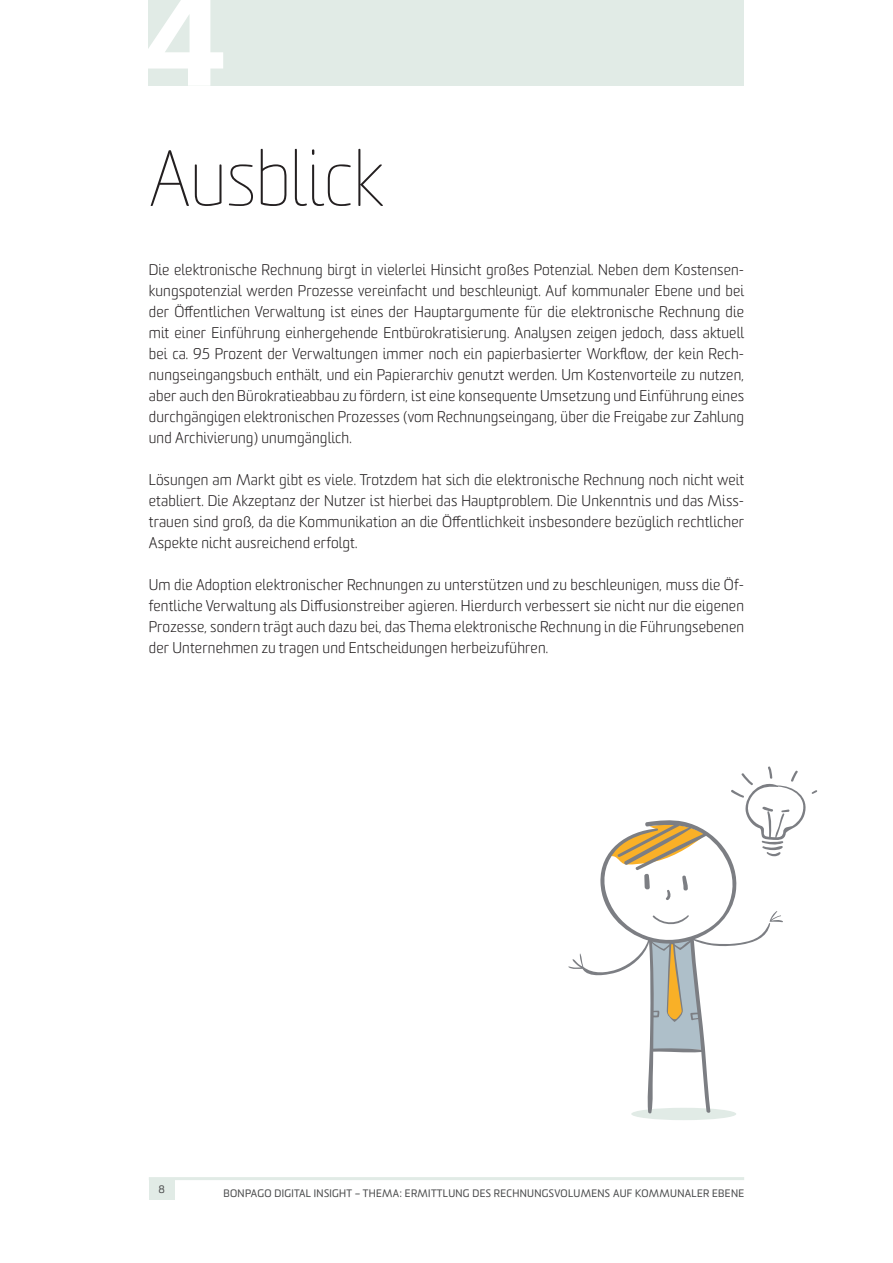
<style>
.page{position:relative;width:893px;height:1263px;background:#fff}
.page>*{position:absolute;margin:0;border:0;box-sizing:border-box;transform-origin:0 0}
.t1{font:900 129px "Frutiger LT Std";color:#fff}
.t2{font:100 75px "Sommet Rounded";letter-spacing:-.01em;color:#231f20}
.t3{font:300 15px/21px "Sommet Rounded";letter-spacing:.01em;color:#231f20;text-align:justify}
.t4{font:10.5px "Sommet Rounded";letter-spacing:.03em;color:#4b4c4d}
</style>
<div class="page">
<div style="left:149px;top:1178px;width:25px;height:21px;background:#e1ebe6"></div>
<hr style="left:149px;top:1177px;width:595px;height:3px;background:#e1ebe6">
<div style="left:149px;top:0;width:595px;height:85px;background:#e1ebe6"></div>
<div style="left:631px;top:1108px;width:105px;height:12px;background:#e1ebe6;border-radius:50%"></div>
<svg style="left:568px;top:766px;width:249px;height:348px"></svg>
<svg style="left:600px;top:820px;width:139px;height:229px"></svg>
<h1 class="t1" style="left:147px;top:-37px;width:80px">4</h1>
<h2 class="t2" style="left:149px;top:136px;width:236px">Ausblick</h2>
<p class="t3" style="left:149px;top:260px;width:597px">Die elektronische Rechnung birgt in vielerlei Hinsicht großes Potenzial. Neben dem Kostensen&shy;kungspotenzial werden Prozesse vereinfacht und beschleunigt. Auf kommunaler Ebene und bei der Öffentlichen Verwaltung ist eines der Hauptargumente für die elektronische Rechnung die mit einer Einführung einhergehende Entbürokratisierung. Analysen zeigen jedoch, dass aktuell bei ca. 95 Prozent der Verwaltungen immer noch ein papierbasierter Workflow, der kein Rech&shy;nungseingangsbuch enthält, und ein Papierarchiv genutzt werden. Um Kostenvorteile zu nutzen, aber auch den Bürokratieabbau zu fördern, ist eine konsequente Umsetzung und Einführung eines durchgängigen elektronischen Prozesses (vom Rechnungseingang, über die Freigabe zur Zahlung und Archivierung) unumgänglich.</p>
<p class="t3" style="left:149px;top:470px;width:597px">Lösungen am Markt gibt es viele. Trotzdem hat sich die elektronische Rechnung noch nicht weit etabliert. Die Akzeptanz der Nutzer ist hierbei das Hauptproblem. Die Unkenntnis und das Miss&shy;trauen sind groß, da die Kommunikation an die Öffentlichkeit insbesondere bezüglich rechtlicher Aspekte nicht ausreichend erfolgt.</p>
<p class="t3" style="left:149px;top:575px;width:597px">Um die Adoption elektronischer Rechnungen zu unterstützen und zu beschleunigen, muss die Öf&shy;fentliche Verwaltung als Diffusionstreiber agieren. Hierdurch verbessert sie nicht nur die eigenen Prozesse, sondern trägt auch dazu bei, das Thema elektronische Rechnung in die Führungsebenen der Unternehmen zu tragen und Entscheidungen herbeizuführen.</p>
<p class="t4" style="left:158px;top:1182px;width:8px">8</p>
<p class="t4" style="left:223px;top:1187px;width:522px">BONPAGO DIGITAL INSIGHT – THEMA: ERMITTLUNG DES RECHNUNGSVOLUMENS AUF KOMMUNALER EBENE</p>
</div>
